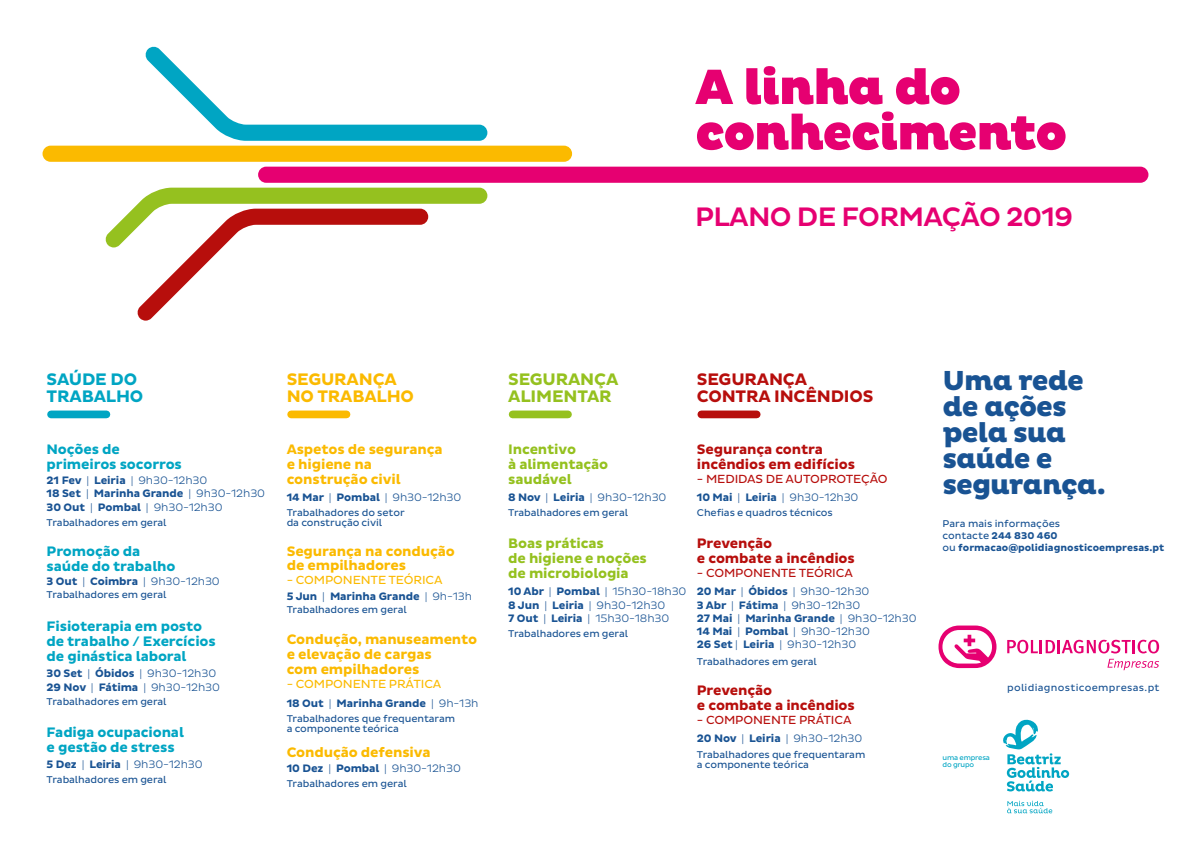
<style>
.page{position:relative;width:1191px;height:842px;background:#fff}
.page>*{position:absolute;margin:0;border:0;box-sizing:border-box;transform-origin:0 0}
.t1{font:900 50.5px/45.4px "Pluto";letter-spacing:-.04em;color:#e60071}
.t2{font:800 28px/26px "Pluto";letter-spacing:-.04em;color:#195393}
.t3{font:500 27.2px "Pluto Sans";letter-spacing:-.025em;color:#e60071}
.t4{font:700 17px/17px "Pluto Sans";letter-spacing:-.01em;color:#b70e0c}
.t5{font:700 17px/17px "Pluto Sans";letter-spacing:-.01em;color:#fbba00}
.t6{font:700 17px/17px "Pluto Sans";letter-spacing:-.01em;color:#95c11f}
.t7{font:700 17px/17px "Pluto Sans";letter-spacing:-.01em;color:#00a5c3}
.t8{font:700 14px/15px "Pluto Sans";letter-spacing:-.01em;color:#fbba00}
.t9{font:700 14px/15px "Pluto Sans";letter-spacing:-.01em;color:#00a5c3}
.t10{font:700 14px/15px "Pluto Sans";letter-spacing:-.01em;color:#b70e0c}
.t11{font:700 14px/15px "Pluto Sans";letter-spacing:-.01em;color:#95c11f}
.t12{font:12px "Pluto Sans";letter-spacing:-.01em;color:#b70e0c}
.t13{font:12px "Pluto Sans";letter-spacing:-.01em;color:#fbba00}
.t14{font:300 11px/13.2px "Pluto Sans";letter-spacing:-.01em;color:#195393}
.t15{font:700 11px/13.2px "Pluto Sans";letter-spacing:-.01em;color:#195393}
.t16{font:10px/10px "Pluto Sans";letter-spacing:-.01em;color:#195393}
.t17{font:700 10px/12px "Pluto Sans";color:#195393}
.t18{font:10px "Pluto Sans";letter-spacing:.03em;color:#195393}
.t19{font:7px/7px "Pluto Sans";letter-spacing:-.025em;color:#00a5c3}
.s1{font-weight:300}
.s2{font-weight:700}
.s3{font-weight:400}
</style>
<div class="page">
<svg style="left:1007px;top:801px;width:45px;height:12px"></svg>
<svg style="left:1003px;top:719px;width:66px;height:72px"></svg>
<svg style="left:938px;top:625px;width:58px;height:43px"></svg>
<svg style="left:1007px;top:640px;width:152px;height:13px"></svg>
<svg style="left:1107px;top:659px;width:52px;height:11px"></svg>
<div style="left:701px;top:410px;width:55px;height:8px;background:#b70e0c"></div>
<div style="left:512px;top:410px;width:56px;height:8px;background:#95c11f"></div>
<div style="left:291px;top:410px;width:55px;height:8px;background:#fbba00"></div>
<div style="left:51px;top:410px;width:55px;height:8px;background:#00a5c3"></div>
<div style="left:258px;top:167px;width:890px;height:16px;background:#e60071;border-radius:8px"></div>
<div style="left:43px;top:146px;width:529px;height:16px;background:#fbba00;border-radius:8px"></div>
<svg style="left:105px;top:188px;width:382px;height:133px"></svg>
<svg style="left:145px;top:46px;width:342px;height:95px"></svg>
<h1 class="t1" style="left:695px;top:66px;width:374px">A linha do conhecimento</h1>
<h3 class="t3" style="left:695px;top:202px;width:380px">PLANO DE FORMAÇÃO 2019</h3>
<h3 class="t7" style="left:47px;top:371px;width:98px">SAÚDE DO<br>TRABALHO</h3>
<h3 class="t9" style="left:47px;top:442px;width:137px">Noções de primeiros socorros</h3>
<p class="t15" style="left:47px;top:474px;width:220px">21 Fev <span class="s1">|</span> Leiria <span class="s1">| 9h30-12h30<br></span>18 Set <span class="s1">|</span> Marinha Grande <span class="s1">| 9h30-12h30<br></span>30 Out <span class="s1">|</span> Pombal <span class="s1">| 9h30-12h30</span></p>
<p class="t16" style="left:47px;top:517px;width:121px">Trabalhadores em geral</p>
<h3 class="t9" style="left:47px;top:544px;width:130px">Promoção da saúde do trabalho</h3>
<p class="t14" style="left:47px;top:575px;width:175px"><span class="s2">3 Out</span> | <span class="s2">Coimbra</span> | 9h30-12h30</p>
<p class="t16" style="left:47px;top:590px;width:121px">Trabalhadores em geral</p>
<h3 class="t9" style="left:47px;top:619px;width:171px">Fisioterapia em posto de trabalho / Exercícios de ginástica laboral</h3>
<p class="t14" style="left:47px;top:667px;width:175px"><span class="s2">30 Set</span> | <span class="s2">Óbidos</span> | 9h30-12h30<br><span class="s2">29 Nov</span> | <span class="s2">Fátima</span> | 9h30-12h30</p>
<p class="t16" style="left:47px;top:697px;width:121px">Trabalhadores em geral</p>
<h3 class="t9" style="left:47px;top:725px;width:139px">Fadiga ocupacional e gestão de stress</h3>
<p class="t14" style="left:47px;top:758px;width:157px"><span class="s2">5 Dez</span> | <span class="s2">Leiria</span> | 9h30-12h30</p>
<p class="t16" style="left:47px;top:775px;width:121px">Trabalhadores em geral</p>
<h3 class="t5" style="left:287px;top:371px;width:129px">SEGURANÇA<br>NO TRABALHO</h3>
<h3 class="t8" style="left:287px;top:442px;width:157px">Aspetos de segurança e higiene na construção civil</h3>
<p class="t14" style="left:287px;top:490px;width:176px"><span class="s2">14 Mar</span> | <span class="s2">Pombal</span> | 9h30-12h30</p>
<p class="t16" style="left:287px;top:508px;width:119px">Trabalhadores do setor da construção civil</p>
<h3 class="t8" style="left:287px;top:545px;width:170px;line-height:14px">Segurança na condução de empilhadores</h3>
<p class="t13" style="left:287px;top:573px;width:157px">- COMPONENTE TEÓRICA</p>
<p class="t15" style="left:287px;top:590px;width:187px">5 Jun <span class="s1">|</span> Marinha Grande <span class="s1">| 9h-13h</span></p>
<p class="t16" style="left:287px;top:604px;width:121px">Trabalhadores em geral</p>
<h3 class="t8" style="left:287px;top:632px;width:192px">Condução, manuseamento e elevação de cargas<br>com empilhadores</h3>
<p class="t13" style="left:287px;top:677px;width:156px">- COMPONENTE PRÁTICA</p>
<p class="t15" style="left:287px;top:696px;width:193px">18 Out <span class="s1">|</span> Marinha Grande <span class="s1">| 9h-13h</span></p>
<p class="t16" style="left:287px;top:713px;width:170px">Trabalhadores que frequentaram a componente teórica</p>
<h3 class="t8" style="left:287px;top:745px;width:145px">Condução defensiva</h3>
<p class="t14" style="left:287px;top:761px;width:176px"><span class="s2">10 Dez</span> | <span class="s2">Pombal</span> | 9h30-12h30</p>
<p class="t16" style="left:287px;top:778px;width:121px">Trabalhadores em geral</p>
<h3 class="t6" style="left:508px;top:371px;width:112px">SEGURANÇA<br>ALIMENTAR</h3>
<h3 class="t4" style="left:697px;top:371px;width:178px">SEGURANÇA<br>CONTRA INCÊNDIOS</h3>
<h3 class="t11" style="left:508px;top:442px;width:102px">Incentivo<br>à alimentação saudável</h3>
<p class="t14" style="left:508px;top:490px;width:160px"><span class="s2">8 Nov</span> | <span class="s2">Leiria</span> | 9h30-12h30</p>
<p class="t16" style="left:508px;top:508px;width:121px">Trabalhadores em geral</p>
<h3 class="t11" style="left:508px;top:537px;width:140px">Boas práticas<br>de higiene e noções de microbiologia</h3>
<p class="t14" style="left:508px;top:585px;width:180px"><span class="s2">10 Abr</span> | <span class="s2">Pombal</span> | 15h30-18h30<br><span class="s2">8 Jun</span> | <span class="s2">Leiria</span> | 9h30-12h30<br><span class="s2">7 Out</span> | <span class="s2">Leiria</span> | 15h30-18h30</p>
<p class="t16" style="left:508px;top:629px;width:121px">Trabalhadores em geral</p>
<h3 class="t10" style="left:697px;top:442px;width:160px">Segurança contra incêndios em edifícios</h3>
<p class="t12" style="left:697px;top:472px;width:192px">- MEDIDAS DE AUTOPROTEÇÃO</p>
<p class="t14" style="left:697px;top:490px;width:163px"><span class="s2">10 Mai</span> | <span class="s2">Leiria</span> | 9h30-12h30</p>
<p class="t16" style="left:697px;top:508px;width:137px">Chefias e quadros técnicos</p>
<h3 class="t10" style="left:697px;top:537px;width:159px">Prevenção<br>e combate a incêndios</h3>
<p class="t12" style="left:697px;top:567px;width:157px">- COMPONENTE TEÓRICA</p>
<p class="t15" style="left:697px;top:585px;width:221px">20 Mar <span class="s1">|</span> Óbidos <span class="s1">| 9h30-12h30<br></span>3 Abr <span class="s1">|</span> Fátima <span class="s1">| 9h30-12h30<br></span>27 Mai <span class="s1">|</span> Marinha Grande <span class="s1">| 9h30-12h30<br></span>14 Mai <span class="s1">|</span> Pombal <span class="s1">| 9h30-12h30<br></span>26 Set <span class="s1">|</span> Leiria <span class="s1">| 9h30-12h30</span></p>
<p class="t16" style="left:697px;top:656px;width:121px">Trabalhadores em geral</p>
<h3 class="t10" style="left:697px;top:683px;width:159px">Prevenção<br>e combate a incêndios</h3>
<p class="t12" style="left:697px;top:713px;width:156px">- COMPONENTE PRÁTICA</p>
<p class="t14" style="left:697px;top:731px;width:167px"><span class="s2">20 Nov</span> | <span class="s2">Leiria</span> | 9h30-12h30</p>
<p class="t16" style="left:697px;top:749px;width:170px">Trabalhadores que frequentaram a componente teórica</p>
<h2 class="t2" style="left:942px;top:368px;width:165px">Uma rede de ações pela sua saúde e segurança.</h2>
<p class="t17" style="left:942px;top:518px;width:223px"><span class="s3">Para mais informações<br>contacte</span> 244 830 460<br><span class="s3">ou</span> formacao@polidiagnosticoempresas.pt</p>
<p class="t18" style="left:1007px;top:682px;width:154px">polidiagnosticoempresas.pt</p>
<p class="t19" style="left:942px;top:754px;width:49px">uma empresa do grupo</p>
</div>
